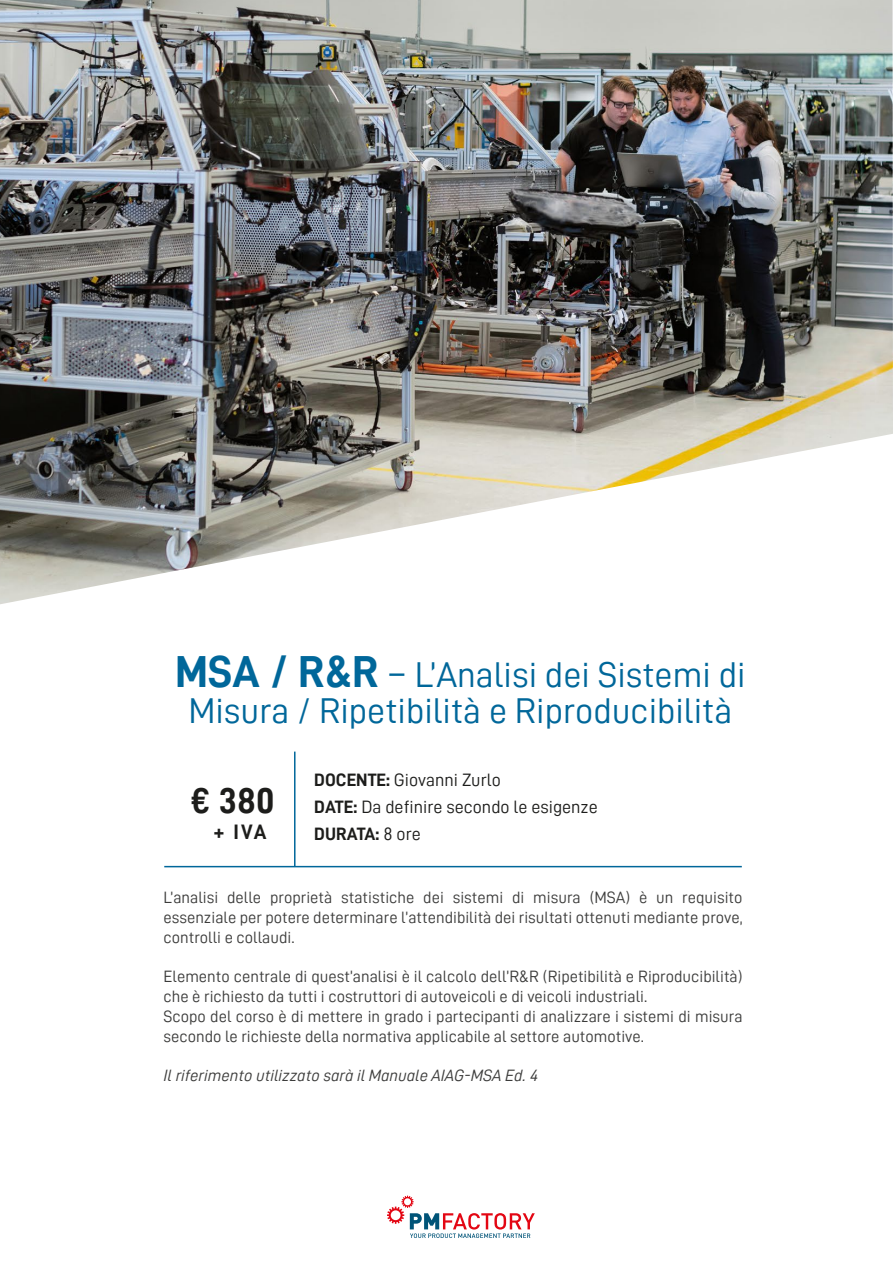
<style>
.page{position:relative;width:893px;height:1263px;background:#fff}
.page>*{position:absolute;margin:0;border:0;box-sizing:border-box;transform-origin:0 0}
.t1{font:36px/36px "D DIN";color:#00679a;text-align:center}
.t2{font:36px "D DIN Bold";color:#1d1d1b}
.t3{font:21px "D DIN Bold";color:#1d1d1b}
.t4{font:18px/27px "D DIN";color:#1d1d1b}
.t5{font:18px "D DIN Bold";color:#1d1d1b}
.t6{font:16.5px/19.8px "D DIN";color:#3c3c3b;text-align:justify}
.t7{font:16.5px "D DIN Italic";color:#3c3c3b}
.s1{font-family:"D DIN Bold";font-size:45px}
.s2{font-family:"D DIN Bold"}
.s3{font-family:"D DIN"}
</style>
<div class="page">
<hr style="left:294px;top:752px;width:2px;height:114px;background:#00679a">
<hr style="left:164px;top:866px;width:578px;height:1px;background:#00679a">
<img style="left:0;top:0;width:893px;height:604px">
<svg style="left:387px;top:1196px;width:148px;height:42px"></svg>
<h1 class="t1" style="left:175px;top:656px;width:572px"><span class="s1">MSA / R&amp;R</span> – L’Analisi dei Sistemi di<br>Misura / Ripetibilità e Riproducibilità</h1>
<h1 class="t2" style="left:191px;top:780px;width:85px">€ 380</h1>
<p class="t3" style="left:214px;top:820px;width:54px">+ IVA</p>
<p class="t4" style="left:314px;top:766px;width:285px"><span class="s2">DOCENTE:</span> Giovanni Zurlo<br><span class="s2">DATE:</span> Da definire secondo le esigenze</p>
<p class="t5" style="left:314px;top:824px;width:108px">DURATA: <span class="s3">8 ore</span></p>
<p class="t6" style="left:164px;top:887px;width:581px">L’analisi delle proprietà statistiche dei sistemi di misura (MSA) è un requisito essenziale per potere determinare l’attendibilità dei risultati ottenuti mediante prove, controlli e collaudi.</p>
<p class="t6" style="left:164px;top:966px;width:581px;text-align:left">Elemento centrale di quest’analisi è il calcolo dell’R&amp;R (Ripetibilità e Riproducibilità) che è richiesto da tutti i costruttori di autoveicoli e di veicoli industriali.<br>Scopo del corso è di mettere in grado i partecipanti di analizzare i sistemi di misura secondo le richieste della normativa applicabile al settore automotive.</p>
<p class="t7" style="left:164px;top:1067px;width:376px">Il riferimento utilizzato sarà il Manuale AIAG-MSA Ed. 4</p>
</div>
